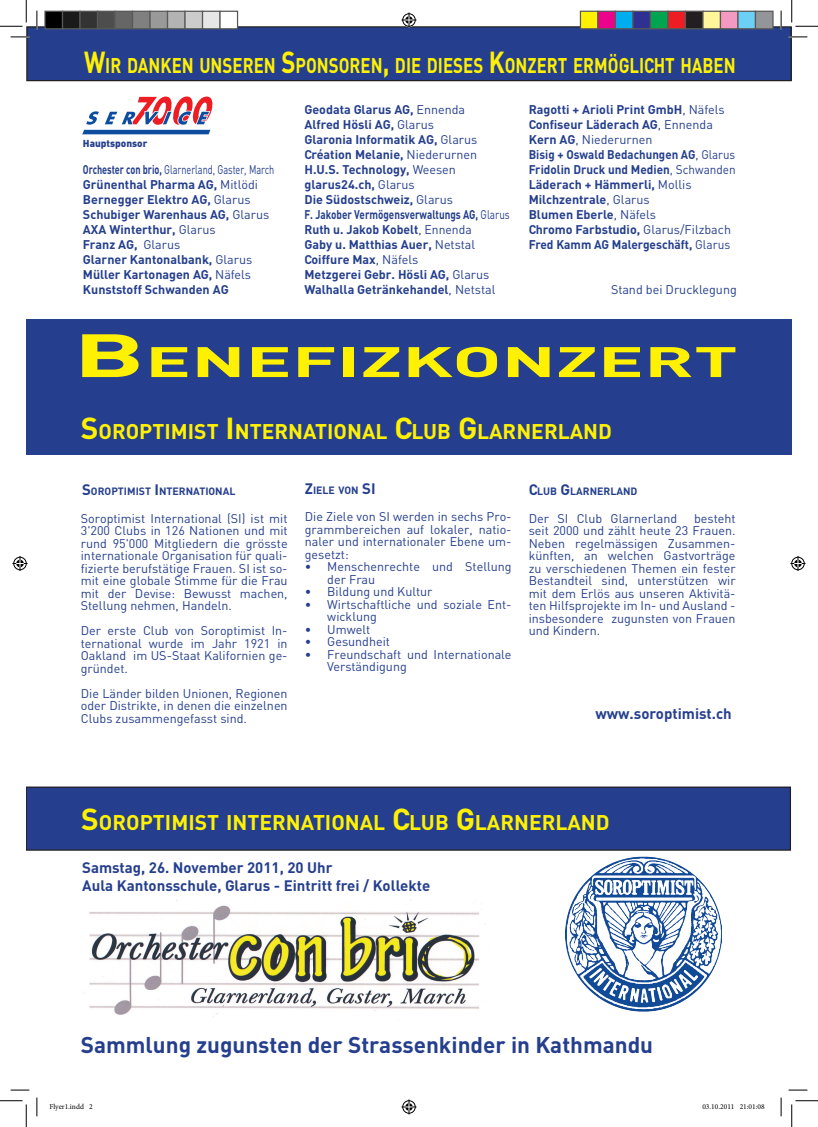
<style>
.page{position:relative;width:818px;height:1127px;background:#fff}
.page>*{position:absolute;margin:0;border:0;box-sizing:border-box;transform-origin:0 0}
.t1{font:700 42px "DIN";color:#fff101;scale:1.82 1}
.t2{font:700 22.5px "DIN";color:#253f8e}
.t3{font:700 21px "DIN";color:#fff101}
.t4{font:700 21px "DIN";color:#fff101;scale:.8 1}
.t5{font:700 15px/18px "DIN";color:#253f8e}
.t6{font:12.5px/12.5px "DIN";color:#253f8e;text-align:justify}
.t7{font:700 12.5px/15px "DIN";color:#253f8e}
.t8{font:700 12.5px/15px "DIN";color:#253f8e;scale:.73 1}
.t9{font:700 10.5px "DIN";color:#253f8e}
.t10{font:900 10px "DIN";color:#253f8e}
.t11{font:7.5px "Minion Pro";color:#000}
.s1{font-size:30px}
.s2{font-weight:400}
.s3{font-size:60px}
.s4{font-size:15px}
</style>
<div class="page">
<div style="left:26px;top:787px;width:764px;height:62px;background:#253f8e"></div>
<div style="left:26px;top:786px;width:765px;height:64px;border:1px solid #231f20"></div>
<img style="left:565px;top:856px;width:156px;height:154px">
<img style="left:84px;top:900px;width:401px;height:117px">
<div style="left:27px;top:27px;width:764px;height:54px;background:#253f8e"></div>
<div style="left:26px;top:26px;width:766px;height:55px;border:1px solid #231f20"></div>
<div style="left:26px;top:379px;width:766px;height:75px;background:#253f8e"></div>
<div style="left:26px;top:319px;width:765px;height:65px;background:#253f8e"></div>
<svg style="left:82px;top:96px;width:130px;height:38px"></svg>
<svg style="left:11px;top:36px;width:18px;height:2px"></svg>
<svg style="left:788px;top:36px;width:19px;height:2px"></svg>
<svg style="left:11px;top:1089px;width:18px;height:1px"></svg>
<svg style="left:788px;top:1089px;width:19px;height:1px"></svg>
<svg style="left:36px;top:11px;width:2px;height:18px"></svg>
<svg style="left:36px;top:1097px;width:2px;height:18px"></svg>
<svg style="left:780px;top:11px;width:2px;height:18px"></svg>
<svg style="left:780px;top:1097px;width:2px;height:18px"></svg>
<svg style="left:0;top:0;width:27px;height:27px"></svg>
<svg style="left:0;top:1100px;width:27px;height:26px"></svg>
<svg style="left:791px;top:0;width:27px;height:27px"></svg>
<svg style="left:791px;top:1100px;width:27px;height:26px"></svg>
<svg style="left:401px;top:13px;width:15px;height:15px"></svg>
<svg style="left:401px;top:1099px;width:15px;height:15px"></svg>
<svg style="left:13px;top:556px;width:15px;height:15px"></svg>
<svg style="left:790px;top:556px;width:15px;height:15px"></svg>
<div style="left:45px;top:11px;width:18px;height:18px;background:#000"></div>
<div style="left:44px;top:11px;width:19px;height:18px;border:1px solid #595959"></div>
<div style="left:63px;top:11px;width:17px;height:18px;background:#1a1a1a"></div>
<div style="left:62px;top:11px;width:19px;height:18px;border:1px solid #595959"></div>
<div style="left:80px;top:11px;width:18px;height:18px;background:#333"></div>
<div style="left:79px;top:11px;width:19px;height:18px;border:1px solid #595959"></div>
<div style="left:98px;top:11px;width:17px;height:18px;background:#4d4d4d"></div>
<div style="left:97px;top:11px;width:19px;height:18px;border:1px solid #595959"></div>
<div style="left:115px;top:11px;width:18px;height:18px;background:#666"></div>
<div style="left:114px;top:11px;width:19px;height:18px;border:1px solid #595959"></div>
<div style="left:133px;top:11px;width:17px;height:18px;background:#808080"></div>
<div style="left:132px;top:11px;width:19px;height:18px;border:1px solid #595959"></div>
<div style="left:150px;top:11px;width:18px;height:18px;background:#999"></div>
<div style="left:149px;top:11px;width:19px;height:18px;border:1px solid #595959"></div>
<div style="left:168px;top:11px;width:17px;height:18px;background:#b3b3b3"></div>
<div style="left:167px;top:11px;width:19px;height:18px;border:1px solid #595959"></div>
<div style="left:185px;top:11px;width:18px;height:18px;background:#ccc"></div>
<div style="left:184px;top:11px;width:19px;height:18px;border:1px solid #595959"></div>
<div style="left:203px;top:11px;width:17px;height:18px;background:#e6e6e6"></div>
<div style="left:202px;top:11px;width:19px;height:18px;border:1px solid #595959"></div>
<div style="left:220px;top:11px;width:18px;height:18px;background:#fff"></div>
<div style="left:219px;top:11px;width:19px;height:18px;border:1px solid #595959"></div>
<div style="left:580px;top:11px;width:18px;height:18px;background:#fff101"></div>
<div style="left:580px;top:11px;width:18px;height:18px;border:1px solid #595959"></div>
<div style="left:598px;top:11px;width:17px;height:18px;background:#ed028c"></div>
<div style="left:597px;top:11px;width:19px;height:18px;border:1px solid #595959"></div>
<div style="left:615px;top:11px;width:18px;height:18px;background:#00aeef"></div>
<div style="left:615px;top:11px;width:18px;height:18px;border:1px solid #595959"></div>
<div style="left:633px;top:11px;width:17px;height:18px;background:#2e3092"></div>
<div style="left:632px;top:11px;width:19px;height:18px;border:1px solid #595959"></div>
<div style="left:650px;top:11px;width:18px;height:18px;background:#00a54f"></div>
<div style="left:650px;top:11px;width:18px;height:18px;border:1px solid #595959"></div>
<div style="left:668px;top:11px;width:17px;height:18px;background:#ee1d23"></div>
<div style="left:667px;top:11px;width:19px;height:18px;border:1px solid #595959"></div>
<div style="left:685px;top:11px;width:18px;height:18px;background:#231f20"></div>
<div style="left:685px;top:11px;width:18px;height:18px;border:1px solid #595959"></div>
<div style="left:703px;top:11px;width:17px;height:18px;background:#fff79a"></div>
<div style="left:702px;top:11px;width:19px;height:18px;border:1px solid #595959"></div>
<div style="left:720px;top:11px;width:18px;height:18px;background:#f499c2"></div>
<div style="left:720px;top:11px;width:18px;height:18px;border:1px solid #595959"></div>
<div style="left:738px;top:11px;width:17px;height:18px;background:#6bcff6"></div>
<div style="left:737px;top:11px;width:19px;height:18px;border:1px solid #595959"></div>
<div style="left:755px;top:11px;width:18px;height:18px;background:#939598"></div>
<div style="left:755px;top:11px;width:18px;height:18px;border:1px solid #595959"></div>
<h3 class="t4" style="left:84px;top:51px;width:816px"><span class="s1">W</span>IR DANKEN UNSEREN <span class="s1">S</span>PONSOREN<span class="s1">,</span> DIE DIESES <span class="s1">K</span>ONZERT ERMÖGLICHT HABEN</h3>
<p class="t10" style="left:83px;top:137px;width:66px">Hauptsponsor</p>
<p class="t8" style="left:83px;top:161px;width:264px">Orchester con brio, <span class="s2">Glarnerland, Gaster, March<br></span>Grünenthal Pharma AG, <span class="s2">Mitlödi<br></span>Bernegger Elektro AG, <span class="s2">Glarus<br></span>Schubiger Warenhaus AG, <span class="s2">Glarus<br></span>AXA Winterthur, <span class="s2">Glarus<br></span>Franz AG, <span class="s2">Glarus<br></span>Glarner Kantonalbank, <span class="s2">Glarus<br></span>Müller Kartonagen AG, <span class="s2">Näfels<br></span>Kunststoff Schwanden AG</p>
<p class="t7" style="left:304px;top:101px;width:207px">Geodata Glarus AG, <span class="s2">Ennenda<br></span>Alfred Hösli AG, <span class="s2">Glarus<br></span>Glaronia Informatik AG, <span class="s2">Glarus<br></span>Création Melanie, <span class="s2">Niederurnen<br></span>H.U.S. Technology, <span class="s2">Weesen </span>glarus24.ch, <span class="s2">Glarus<br></span>Die Südostschweiz, <span class="s2">Glarus<br></span>F. Jakober Vermögensverwaltungs AG, <span class="s2">Glarus<br></span>Ruth u. Jakob Kobelt<span class="s2">, Ennenda<br></span>Gaby u. Matthias Auer, <span class="s2">Netstal<br></span>Coiffure Max<span class="s2">, Näfels<br></span>Metzgerei Gebr. Hösli AG, <span class="s2">Glarus<br></span>Walhalla Getränkehandel<span class="s2">, Netstal</span></p>
<p class="t7" style="left:529px;top:101px;width:208px">Ragotti + Arioli Print GmbH<span class="s2">, Näfels<br></span>Confiseur Läderach AG<span class="s2">, Ennenda<br></span>Kern AG<span class="s2">, Niederurnen<br></span>Bisig + Oswald Bedachungen AG<span class="s2">, Glarus<br></span>Fridolin Druck und Medien<span class="s2">, Schwanden<br></span>Läderach + Hämmerli, <span class="s2">Mollis<br></span>Milchzentrale<span class="s2">, Glarus<br></span>Blumen Eberle<span class="s2">, Näfels<br></span>Chromo Farbstudio, <span class="s2">Glarus/Filzbach<br></span>Fred Kamm AG Malergeschäft, <span class="s2">Glarus</span></p>
<p class="t6" style="left:611px;top:282px;width:127px">Stand bei Drucklegung</p>
<h1 class="t1" style="left:73px;top:333px;width:367px"><span class="s3">B</span> ENEFIZKONZERT</h1>
<h3 class="t3" style="left:81px;top:417px;width:530px"><span class="s1">S</span>OROPTIMIST <span class="s1">I</span> NTERNATIONAL <span class="s1">C</span>LUB <span class="s1">G</span>LARNERLAND</h3>
<p class="t9" style="left:82px;top:483px;width:155px"><span class="s4">S</span>OROPTIMIST <span class="s4">I</span> NTERNATIONAL</p>
<p class="t9" style="left:305px;top:483px;width:65px"><span class="s4">Z</span>IELE VON <span class="s4">SI</span></p>
<p class="t9" style="left:529px;top:484px;width:109px"><span class="s4">C</span>LUB <span class="s4">G</span>LARNERLAND</p>
<p class="t6" style="left:529px;top:511px;width:150px">Der SI Club Glarnerland</p>
<p class="t6" style="left:305px;top:509px;width:208px">Die Ziele von SI werden in sechs Pro&shy;grammbereichen auf lokaler, natio&shy;naler und internationaler Ebene um&shy;gesetzt:</p>
<p class="t6" style="left:327px;top:559px;width:186px;text-indent:-23px">• Menschenrechte und Stellung der Frau</p>
<p class="t6" style="left:305px;top:584px;width:129px">• Bildung und Kultur</p>
<p class="t6" style="left:327px;top:597px;width:186px;text-indent:-23px">• Wirtschaftliche und soziale Ent&shy;wicklung</p>
<p class="t6" style="left:305px;top:622px;width:67px">• Umwelt</p>
<p class="t6" style="left:305px;top:634px;width:87px">• Gesundheit</p>
<p class="t6" style="left:327px;top:647px;width:186px;text-indent:-23px">• Freundschaft und Internationale<br>Verständigung</p>
<p class="t6" style="left:81px;top:511px;width:208px">Soroptimist International (SI) ist mit 3'200 Clubs in 126 Nationen und mit rund 95'000 Mitgliedern die grösste internationale Organisation für quali&shy;fizierte berufstätige Frauen. SI ist so&shy;mit eine globale Stimme für die Frau mit der Devise: Bewusst machen, Stellung nehmen, Handeln.</p>
<p class="t6" style="left:81px;top:624px;width:208px">Der erste Club von Soroptimist In&shy;ternational wurde im Jahr 1921 in Oakland im US-Staat Kalifornien ge&shy;gründet.</p>
<p class="t6" style="left:81px;top:686px;width:208px">Die Länder bilden Unionen, Regionen oder Distrikte, in denen die einzelnen Clubs zusammengefasst sind.</p>
<p class="t6" style="left:529px;top:511px;width:208px;text-indent:165px">besteht seit 2000 und zählt heute 23 Frauen.<br>Neben regelmässigen Zusammen&shy;künften, an welchen Gastvorträge zu verschiedenen Themen ein fester Bestandteil sind, unterstützen wir mit dem Erlös aus unseren Aktivitä&shy;ten Hilfsprojekte im In- und Ausland - insbesondere zugunsten von Frauen und Kindern.</p>
<p class="t5" style="left:595px;top:704px;width:138px">www.soroptimist.ch</p>
<h3 class="t3" style="left:81px;top:808px;width:527px"><span class="s1">S</span>OROPTIMIST INTERNATIONAL <span class="s1">C</span>LUB <span class="s1">G</span>LARNERLAND</h3>
<p class="t5" style="left:82px;top:857px;width:349px">Samstag, 26. November 2011, 20 Uhr<br>Aula Kantonsschule, Glarus - Eintritt frei / Kollekte</p>
<h2 class="t2" style="left:81px;top:1029px;width:574px">Sammlung zugunsten der Strassenkinder in Kathmandu</h2>
<p class="t11" style="left:49px;top:1101px;width:45px">Flyer1.indd 2</p>
<p class="t11" style="left:702px;top:1101px;width:64px">03.10.2011 21:01:08</p>
</div>
